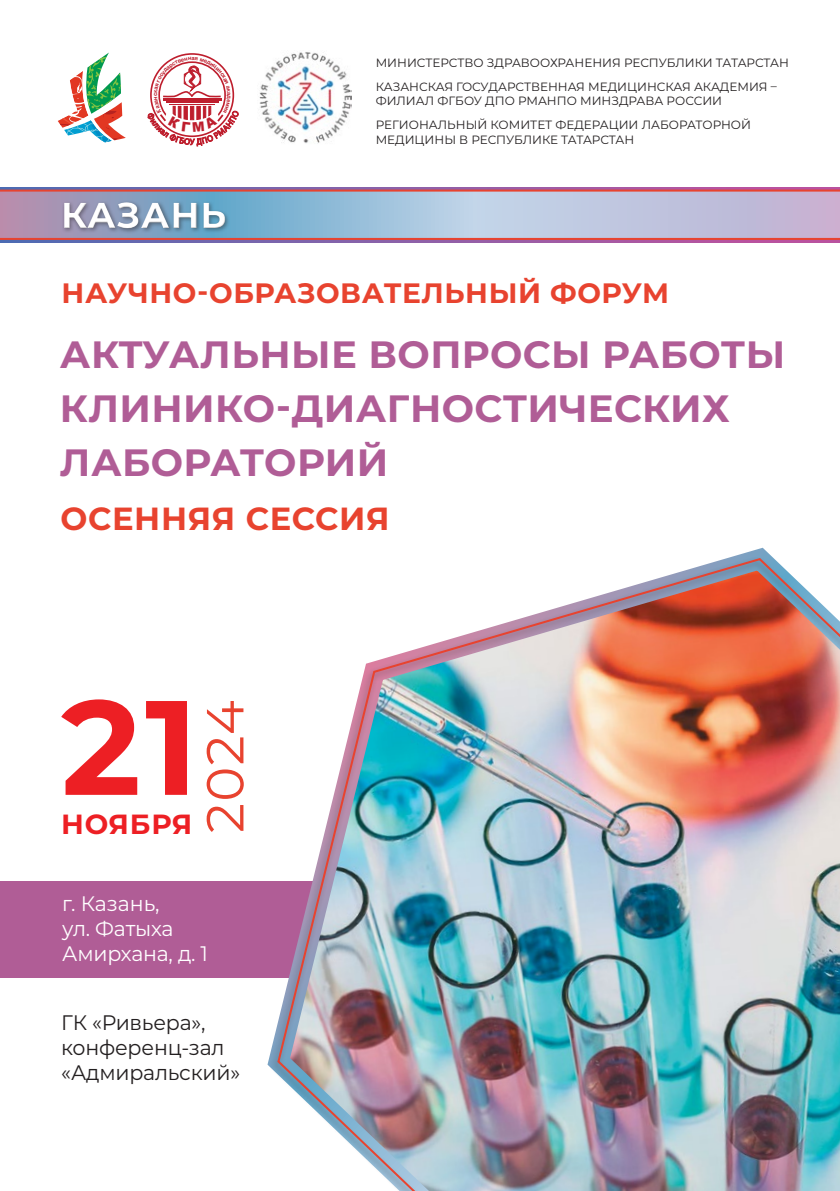
<style>
.page{position:relative;width:840px;height:1191px;background:#fff}
.page>*{position:absolute;margin:0;border:0;box-sizing:border-box;transform-origin:0 0}
.t1{font:700 134px "Montserrat";color:#ed1f24}
.t2{font:52px "Montserrat";color:#e8432f}
.t3{font:700 38px/54px "Montserrat";letter-spacing:.01em;color:#b05d96}
.t4{font:700 36px "Montserrat";letter-spacing:.02em;color:#fff}
.t5{font:700 32px "Montserrat";letter-spacing:.02em;color:#e8432f}
.t6{font:700 28px "Montserrat";letter-spacing:.02em;color:#e8432f}
.t7{font:700 27.6px "Montserrat";letter-spacing:.03em;color:#ed1f24}
.t8{font:21px/25.2px "Montserrat";letter-spacing:-.01em;color:#231f20}
.t9{font:21px/25.2px "Montserrat";letter-spacing:-.01em;color:#fff}
.t10{font:12px/24.2px "Montserrat";color:#231f20}
</style>
<div class="page">
<div style="left:0;top:881px;width:839px;height:97px;background:#b05d96"></div>
<div style="left:0;top:187px;width:839px;height:55px;background:linear-gradient(to right,#915b7b,#d34b6f)"></div>
<svg style="left:0;top:190px;width:839px;height:50px;background:#b1b0c8"></svg>
<img style="left:275px;top:556px;width:564px;height:635px">
<div style="left:62px;top:200px;width:168px;height:34px;background:#231f20;opacity:.45"></div>
<div style="left:62px;top:200px;width:165px;height:29px;background:#fff;opacity:.75"></div>
<div style="left:62px;top:201px;width:165px;height:30px;background:#231f20;opacity:.75"></div>
<svg style="left:58px;top:53px;width:68px;height:89px"></svg>
<img style="left:259px;top:52px;width:92px;height:92px">
<svg style="left:147px;top:53px;width:92px;height:93px"></svg>
<h3 class="t4" style="left:61px;top:189px;width:167px">Казань</h3>
<p class="t10" style="left:375px;top:50px;width:414px">МИНИСТЕРСТВО ЗДРАВООХРАНЕНИЯ РЕСПУБЛИКИ ТАТАРСТАН<br>КАЗАНСКАЯ ГОСУДАРСТВЕННАЯ МЕДИЦИНСКАЯ АКАДЕМИЯ –</p>
<p class="t10" style="left:375px;top:88px;width:376px">ФИЛИАЛ ФГБОУ ДПО РМАНПО МИНЗДРАВА РОССИИ<br>РЕГИОНАЛЬНЫЙ КОМИТЕТ ФЕДЕРАЦИИ ЛАБОРАТОРНОЙ</p>
<p class="t10" style="left:375px;top:127px;width:260px">МЕДИЦИНЫ В РЕСПУБЛИКЕ ТАТАРСТАН</p>
<h3 class="t6" style="left:62px;top:273px;width:608px">научно-образовательный форум</h3>
<h3 class="t3" style="left:60px;top:325px;width:726px">Актуальные вопросы работы клинико-диагностических лабораторий</h3>
<h3 class="t5" style="left:60px;top:495px;width:330px">Осенняя сессия</h3>
<h1 class="t1" style="left:61px;top:650px;width:138px">21</h1>
<h3 class="t7" style="left:61px;top:804px;width:133px">ноября</h3>
<h2 class="t2" style="left:189px;top:833px;width:134px;rotate:-90deg">2024</h2>
<h3 class="t9" style="left:62px;top:890px;width:147px">г. Казань,<br>ул. Фатыха<br>Амирхана, д. 1</h3>
<h3 class="t8" style="left:61px;top:1009px;width:180px">ГК «Ривьера», конференц-зал «Адмиральский»</h3>
</div>
